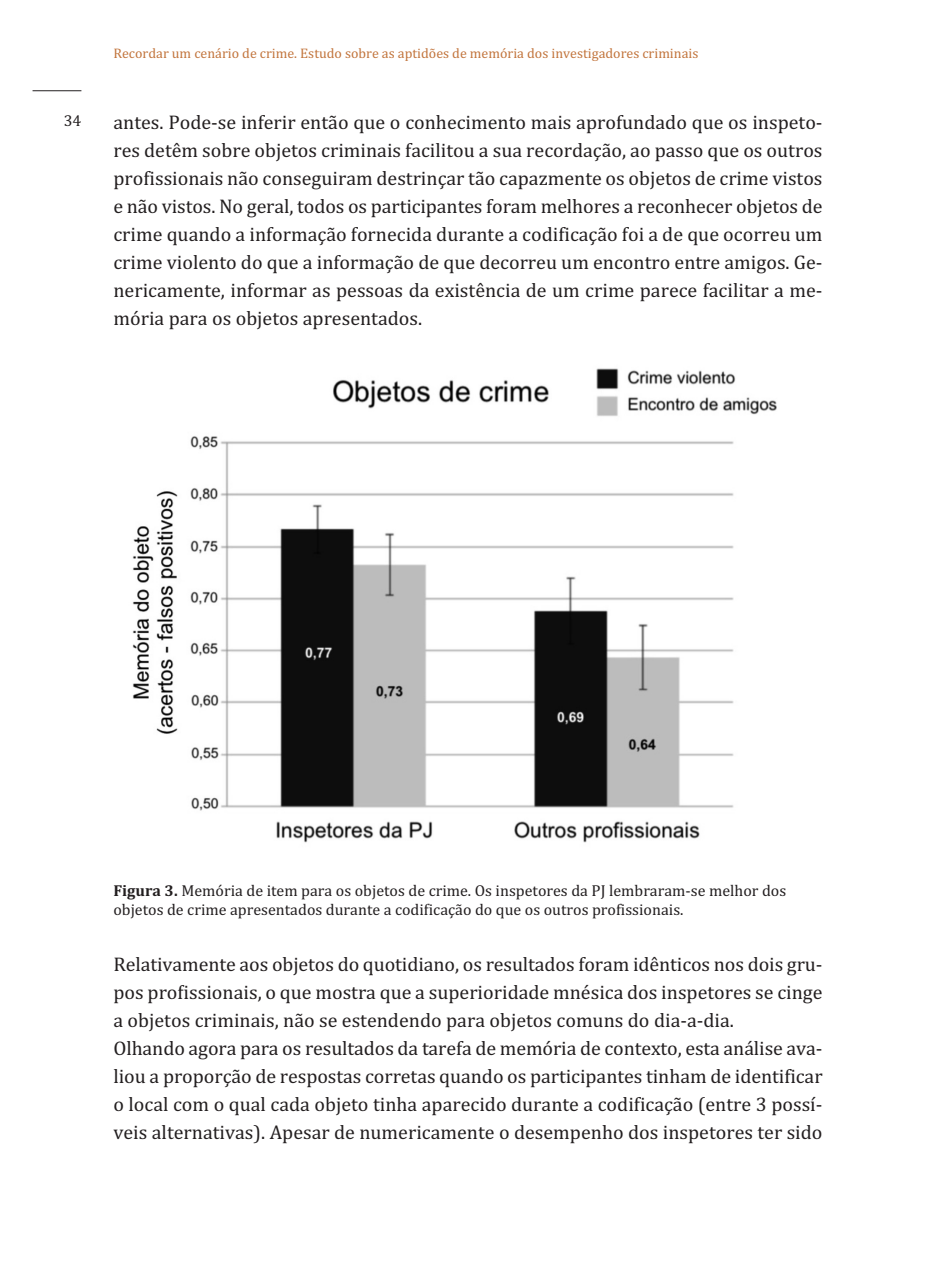
<style>
.page{position:relative;width:936px;height:1276px;background:#fff}
.page>*{position:absolute;margin:0;border:0;box-sizing:border-box;transform-origin:0 0}
.t1{font:20px/28px "Cambria";color:#231f20;text-align:justify}
.t2{font:16px/19.2px "Cambria";color:#231f20}
.t3{font:14px "Cambria";color:#c2753d}
.s1{font-weight:700}
</style>
<div class="page">
<img style="left:132px;top:368px;width:645px;height:475px">
<hr style="left:33px;top:90px;width:48px;height:1px;background:#231f20">
<p class="t2" style="left:64px;top:112px;width:19px">34</p>
<p class="t3" style="left:113px;top:48px;width:586px">Recordar um cenário de crime. Estudo sobre as aptidões de memória dos investigadores criminais</p>
<p class="t1" style="left:113px;top:110px;width:710px">antes. Pode-se inferir então que o conhecimento mais aprofundado que os inspeto&shy;res detêm sobre objetos criminais facilitou a sua recordação, ao passo que os outros profissionais não conseguiram destrinçar tão capazmente os objetos de crime vistos e não vistos. No geral, todos os participantes foram melhores a reconhecer objetos de crime quando a informação fornecida durante a codificação foi a de que ocorreu um crime violento do que a informação de que decorreu um encontro entre amigos. Ge&shy;nericamente, informar as pessoas da existência de um crime parece facilitar a me&shy;mória para os objetos apresentados.</p>
<p class="t2" style="left:113px;top:882px;width:674px"><span class="s1">Figura 3.</span> Memória de item para os objetos de crime. Os inspetores da PJ lembraram-se melhor dos objetos de crime apresentados durante a codificação do que os outros profissionais.</p>
<p class="t1" style="left:113px;top:952px;width:710px;text-align:left">Relativamente aos objetos do quotidiano, os resultados foram idênticos nos dois gru&shy;pos profissionais, o que mostra que a superioridade mnésica dos inspetores se cinge a objetos criminais, não se estendendo para objetos comuns do dia-a-dia.<br>Olhando agora para os resultados da tarefa de memória de contexto, esta análise ava&shy;liou a proporção de respostas corretas quando os participantes tinham de identificar o local com o qual cada objeto tinha aparecido durante a codificação (entre 3 possí&shy;veis alternativas). Apesar de numericamente o desempenho dos inspetores ter sido</p>
</div>
